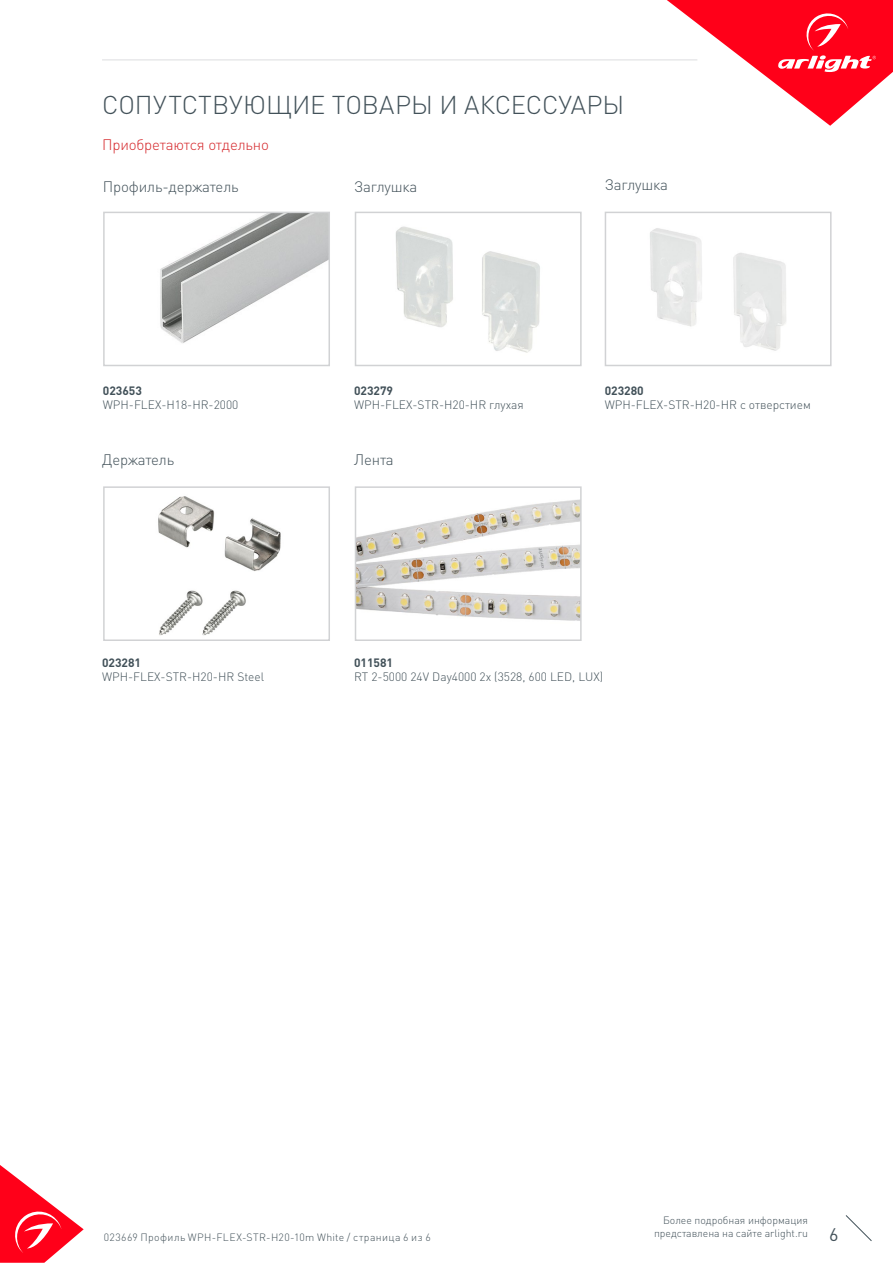
<style>
.page{position:relative;width:893px;height:1263px;background:#fff}
.page>*{position:absolute;margin:0;border:0;box-sizing:border-box;transform-origin:0 0}
.t1{font:300 25.5px "DIN Pro";color:#425159}
.t2{font:18px "DIN Pro";color:#425159}
.t3{font:300 15px "DIN Pro";letter-spacing:-.01em;color:#425159}
.t4{font:300 15px "DIN Pro";letter-spacing:-.01em;color:#d5262a}
.t5{font:300 12px "DIN Pro";color:#425159}
.t6{font:700 12px "DIN Pro";color:#425159}
.t7{font:300 10.5px "DIN Pro";color:#425159}
.t8{font:300 10.5px "DIN Pro";letter-spacing:.04em;color:#425159}
</style>
<div class="page">
<svg style="left:0;top:1165px;width:84px;height:98px"></svg>
<svg style="left:845px;top:1215px;width:27px;height:26px"></svg>
<svg style="left:667px;top:0;width:226px;height:126px"></svg>
<hr style="left:102px;top:60px;width:595px;height:1px;background:#dcdddf">
<img style="left:650px;top:228px;width:136px;height:123px">
<div style="left:605px;top:212px;width:227px;height:154px;border:2px solid #d1d2d4"></div>
<img style="left:160px;top:215px;width:167px;height:128px">
<div style="left:103px;top:212px;width:227px;height:154px;border:2px solid #d1d2d4"></div>
<img style="left:358px;top:499px;width:221px;height:122px">
<div style="left:355px;top:486px;width:227px;height:155px;border:2px solid #d1d2d4"></div>
<img style="left:395px;top:226px;width:145px;height:127px">
<div style="left:355px;top:212px;width:227px;height:154px;border:2px solid #d1d2d4"></div>
<img style="left:158px;top:496px;width:123px;height:140px">
<div style="left:103px;top:486px;width:227px;height:155px;border:2px solid #d1d2d4"></div>
<p class="t1" style="left:102px;top:87px;width:524px">СОПУТСТВУЮЩИЕ ТОВАРЫ И АКСЕССУАРЫ</p>
<p class="t4" style="left:102px;top:134px;width:168px">Приобретаются отдельно</p>
<p class="t3" style="left:103px;top:177px;width:137px">Профиль-держатель</p>
<p class="t3" style="left:605px;top:174px;width:65px">Заглушка</p>
<p class="t3" style="left:354px;top:177px;width:65px">Заглушка</p>
<p class="t6" style="left:103px;top:382px;width:41px">023653</p>
<p class="t5" style="left:103px;top:397px;width:137px">WPH-FLEX-H18-HR-2000</p>
<p class="t6" style="left:354px;top:382px;width:41px">023279</p>
<p class="t5" style="left:354px;top:397px;width:171px">WPH-FLEX-STR-H20-HR глухая</p>
<p class="t3" style="left:102px;top:449px;width:73px">Держатель</p>
<p class="t3" style="left:354px;top:449px;width:41px">Лента</p>
<p class="t6" style="left:605px;top:382px;width:41px">023280</p>
<p class="t5" style="left:605px;top:397px;width:208px">WPH-FLEX-STR-H20-HR с отверстием</p>
<p class="t6" style="left:102px;top:654px;width:41px">023281</p>
<p class="t5" style="left:102px;top:669px;width:164px">WPH-FLEX-STR-H20-HR Steel</p>
<p class="t6" style="left:354px;top:654px;width:41px">011581</p>
<p class="t5" style="left:354px;top:669px;width:251px">RT 2-5000 24V Day4000 2x (3528, 600 LED, LUX)</p>
<p class="t7" style="left:663px;top:1213px;width:146px">Более подробная информация</p>
<p class="t7" style="left:654px;top:1226px;width:155px">представлена на сайте arlight.ru</p>
<p class="t8" style="left:104px;top:1230px;width:329px">023669 Профиль WPH-FLEX-STR-Н20-10m White / страница 6 из 6</p>
<h2 class="t2" style="left:829px;top:1222px;width:11px">6</h2>
</div>
